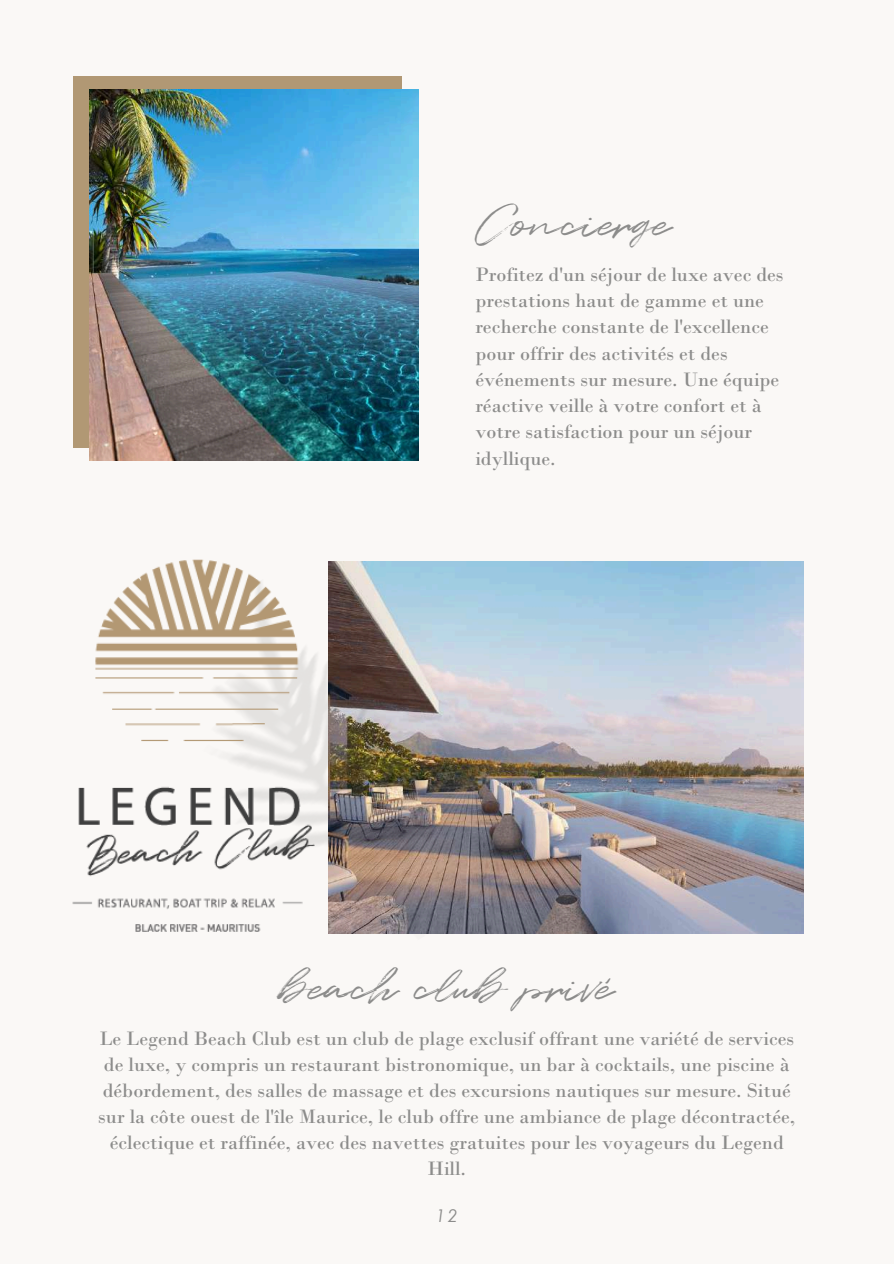
<style>
.page{position:relative;width:894px;height:1264px;background:#fff}
.page>*{position:absolute;margin:0;border:0;box-sizing:border-box;transform-origin:0 0}
.t1{font:45px "Quentin";color:#8c8c8b}
.t2{font:20.4px/26.2px "Bodoni MT Std";color:#8c8c8b}
.t3{font:italic 17.55px "Century Gothic";color:#8c8c8b}
</style>
<div class="page">
<div style="left:0;top:0;width:893px;height:1263px;background:#faf8f6"></div>
<img style="left:497px;top:562px;width:306px;height:371px">
<div style="left:73px;top:76px;width:328px;height:371px;background:#b19874"></div>
<img style="left:89px;top:89px;width:329px;height:372px">
<img style="left:135px;top:562px;width:362px;height:372px">
<img style="left:73px;top:560px;width:241px;height:371px">
<h1 class="t1" style="left:475px;top:193px;width:197px">Concierge</h1>
<p class="t2" style="left:475px;top:264px;width:310px">Profitez d'un séjour de luxe avec des prestations haut de gamme et une recherche constante de l'excellence pour offrir des activités et des événements sur mesure. Une équipe réactive veille à votre confort et à votre satisfaction pour un séjour idyllique.</p>
<h1 class="t1" style="left:280px;top:957px;width:334px">beach club privé</h1>
<p class="t2" style="left:98px;top:1028px;width:698px;line-height:25.8px;text-align:center">Le Legend Beach Club est un club de plage exclusif offrant une variété de services de luxe, y compris un restaurant bistronomique, un bar à cocktails, une piscine à débordement, des salles de massage et des excursions nautiques sur mesure. Situé sur la côte ouest de l'île Maurice, le club offre une ambiance de plage décontractée, éclectique et raffinée, avec des navettes gratuites pour les voyageurs du Legend Hill.</p>
<p class="t3" style="left:436px;top:1204px;width:23px">12</p>
</div>
